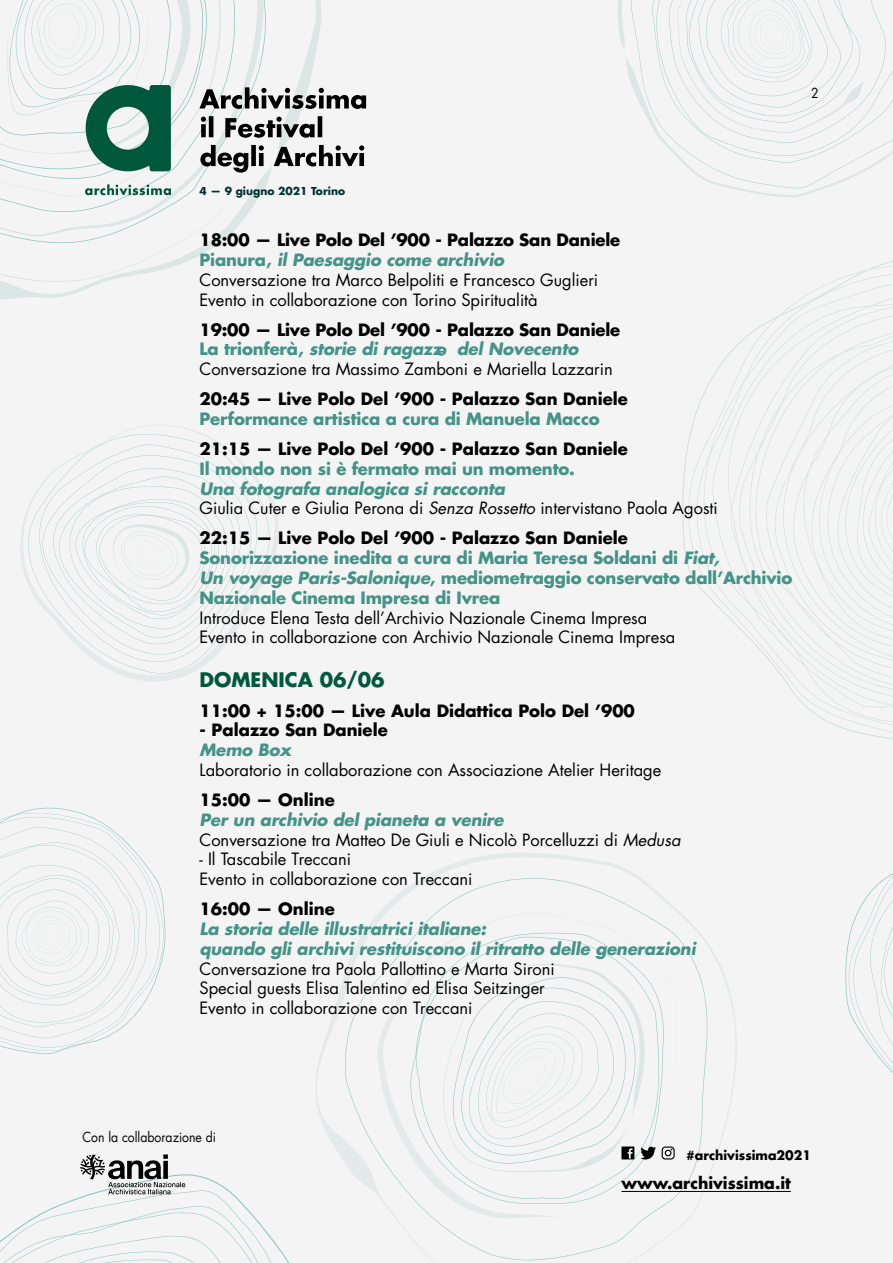
<style>
.page{position:relative;width:893px;height:1263px;background:#f5f4f4}
.page>*{position:absolute;margin:0;border:0;box-sizing:border-box;transform-origin:0 0}
.t1{font:700 19.5px "Futura LT";color:#00583c}
.t2{font:16.5px/19.8px "Futura LT";color:#000}
.t3{font:700 16.5px/19.8px "Futura LT";letter-spacing:-.01em;color:#439387}
.t4{font:700 16.5px "Futura LT";color:#000}
.t5{font:italic 700 16.5px/19.8px "Futura LT";letter-spacing:-.01em;color:#439387}
.t6{font:700 15.9px "Futura LT";color:#000}
.t7{font:13.5px "Futura LT";color:#000;scale:.91 1}
.t8{font:700 12.75px "Futura LT";color:#000}
.t9{font:700 10.65px "Futura LT";color:#00332e}
.s1{font-weight:700}
.s2{font-weight:700;color:#439387}
.s3{font-weight:700;font-style:italic;color:#439387}
.s4{font-style:italic}
.s5{color:#000}
</style>
<div class="page">
<svg style="left:618px;top:0;width:207px;height:197px"></svg>
<svg style="left:631px;top:0;width:247px;height:188px"></svg>
<svg style="left:652px;top:0;width:241px;height:163px"></svg>
<svg style="left:20px;top:424px;width:259px;height:258px"></svg>
<svg style="left:28px;top:434px;width:241px;height:240px"></svg>
<svg style="left:39px;top:444px;width:218px;height:218px"></svg>
<svg style="left:43px;top:455px;width:208px;height:200px"></svg>
<svg style="left:0;top:808px;width:165px;height:246px"></svg>
<svg style="left:845px;top:873px;width:48px;height:200px"></svg>
<svg style="left:316px;top:853px;width:421px;height:410px"></svg>
<svg style="left:345px;top:878px;width:362px;height:382px"></svg>
<svg style="left:378px;top:913px;width:299px;height:305px"></svg>
<svg style="left:410px;top:933px;width:254px;height:271px"></svg>
<svg style="left:416px;top:937px;width:243px;height:262px"></svg>
<svg style="left:704px;top:282px;width:189px;height:442px"></svg>
<svg style="left:713px;top:298px;width:180px;height:417px"></svg>
<svg style="left:728px;top:293px;width:165px;height:419px"></svg>
<svg style="left:731px;top:305px;width:162px;height:398px"></svg>
<svg style="left:739px;top:313px;width:154px;height:383px"></svg>
<svg style="left:750px;top:331px;width:143px;height:359px"></svg>
<svg style="left:756px;top:329px;width:137px;height:352px"></svg>
<svg style="left:766px;top:338px;width:127px;height:338px"></svg>
<svg style="left:0;top:282px;width:103px;height:17px"></svg>
<svg style="left:0;top:243px;width:219px;height:39px"></svg>
<svg style="left:0;top:197px;width:259px;height:39px"></svg>
<svg style="left:0;top:197px;width:235px;height:15px"></svg>
<svg style="left:0;top:0;width:366px;height:197px"></svg>
<hr style="left:621px;top:1191px;width:170px;height:1px;background:#000">
<svg style="left:443px;top:964px;width:213px;height:208px"></svg>
<svg style="left:662px;top:1146px;width:13px;height:13px"></svg>
<svg style="left:0;top:1154px;width:289px;height:109px"></svg>
<p class="t7" style="left:811px;top:85px;width:10px">2</p>
<p class="t9" style="left:199px;top:184px;width:147px">4 — 9 giugno 2021 Torino</p>
<p class="t2" style="left:199px;top:230px;width:422px"><span class="s1">18:00 — Live Polo Del ’900 - Palazzo San Daniele </span><span class="s2">Pianura,</span> <span class="s3">il Paesaggio come archivio<br></span>Conversazione tra Marco Belpoliti e Francesco Guglieri Evento in collaborazione con Torino Spiritualità</p>
<p class="t2" style="left:199px;top:320px;width:422px"><span class="s1">19:00 — Live Polo Del ’900 - Palazzo San Daniele<br></span><span class="s2">La trionferà,</span> <span class="s3">storie di ragazz del Novecento<br></span>Conversazione tra Massimo Zamboni e Mariella Lazzarin</p>
<p class="t4" style="left:199px;top:388px;width:430px">20:45 — Live Polo Del ’900 - Palazzo San Daniele</p>
<p class="t3" style="left:199px;top:409px;width:402px">Performance artistica a cura di Manuela Macco</p>
<p class="t4" style="left:199px;top:438px;width:430px">21:15 — Live Polo Del ’900 - Palazzo San Daniele</p>
<p class="t3" style="left:199px;top:458px;width:377px">Il mondo non si è fermato mai un momento.</p>
<p class="t2" style="left:199px;top:479px;width:520px"><span class="s3">Una fotografa analogica si racconta<br></span>Giulia Cuter e Giulia Perona di <span class="s4">Senza Rossetto</span> intervistano Paola Agosti</p>
<p class="t3" style="left:199px;top:528px;width:594px"><span class="s5">22:15 — Live Polo Del ’900 - Palazzo San Daniele<br></span>Sonorizzazione inedita a cura di Maria Teresa Soldani di <span class="s4">Fiat,<br>Un voyage Paris-Salonique</span>, mediometraggio conservato dall’Archivio Nazionale Cinema Impresa di Ivrea</p>
<p class="t2" style="left:199px;top:608px;width:477px">Introduce Elena Testa dell’Archivio Nazionale Cinema Impresa<br>Evento in collaborazione con Archivio Nazionale Cinema Impresa</p>
<p class="t1" style="left:199px;top:666px;width:186px">DOMENICA 06/06</p>
<p class="t4" style="left:199px;top:699px;width:437px">11:00 + 15:00 — Live Aula Didattica Polo Del ’900</p>
<p class="t4" style="left:199px;top:719px;width:190px">- Palazzo San Daniele</p>
<p class="t5" style="left:199px;top:740px;width:93px">Memo Box</p>
<p class="t2" style="left:199px;top:760px;width:463px">Laboratorio in collaborazione con Associazione Atelier Heritage</p>
<p class="t4" style="left:199px;top:789px;width:137px">15:00 — Online</p>
<p class="t2" style="left:199px;top:810px;width:482px"><span class="s3">Per un archivio del pianeta a venire<br></span>Conversazione tra Matteo De Giuli e Nicolò Porcelluzzi di <span class="s4">Medusa</span></p>
<p class="t2" style="left:199px;top:850px;width:275px">- Il Tascabile Treccani<br>Evento in collaborazione con Treccani</p>
<p class="t4" style="left:199px;top:898px;width:137px">16:00 — Online</p>
<p class="t5" style="left:199px;top:919px;width:498px">La storia delle illustratrici italiane:<br>quando gli archivi restituiscono il ritratto delle generazioni</p>
<p class="t2" style="left:199px;top:959px;width:357px">Conversazione tra Paola Pallottino e Marta Sironi<br>Special guests Elisa Talentino ed Elisa Seitzinger<br>Evento in collaborazione con Treccani</p>
<p class="t5" style="left:448px;top:363px;width:11px;rotate:-180deg">e</p>
<p class="t7" style="left:82px;top:1129px;width:148px">Con la collaborazione di</p>
<p class="t8" style="left:686px;top:1146px;width:126px">#archivissima2021</p>
<p class="t6" style="left:621px;top:1173px;width:171px">www.archivissima.it</p>
</div>
